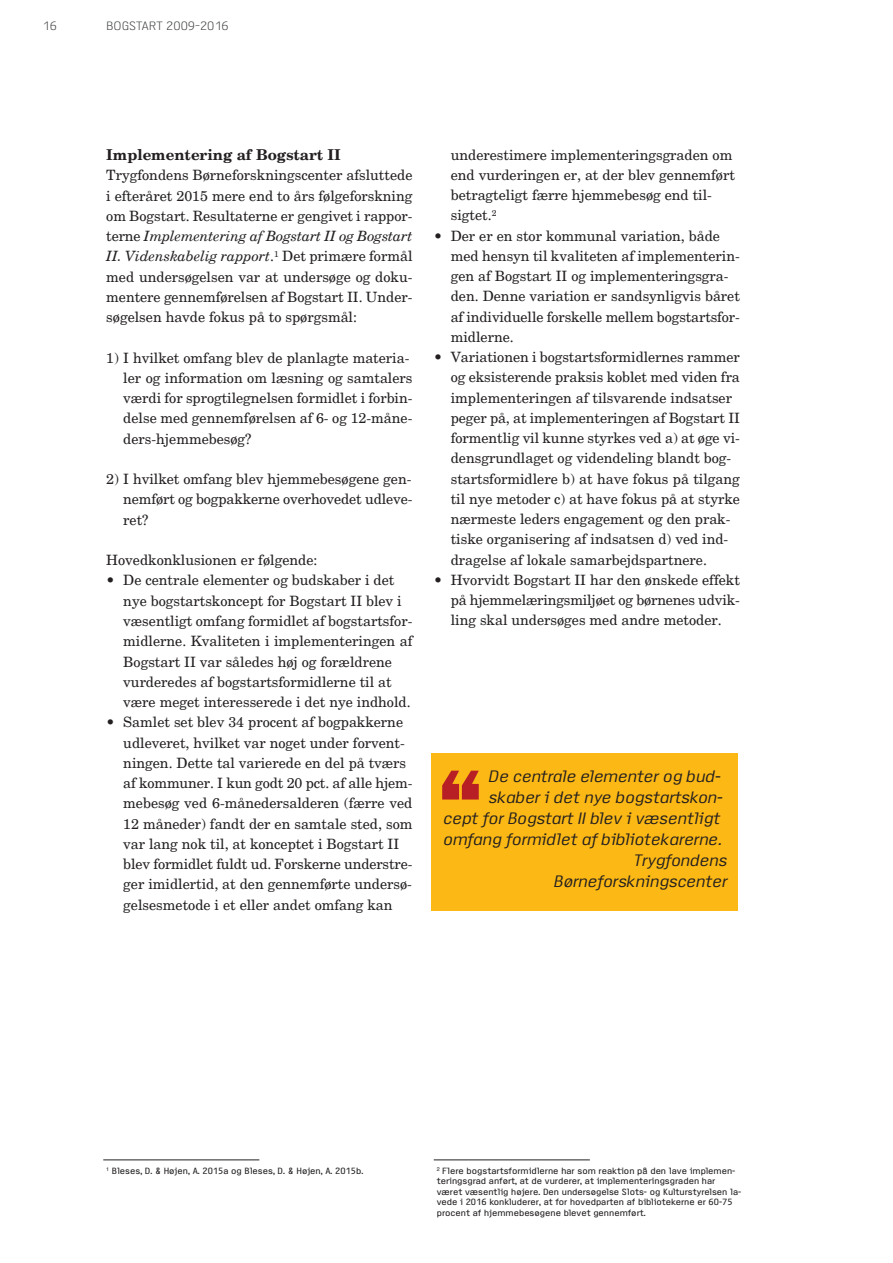
<style>
.page{position:relative;width:893px;height:1263px;background:#fff}
.page>*{position:absolute;margin:0;border:0;box-sizing:border-box;transform-origin:0 0}
.t1{font:97.5px "ITC Franklin Gothic Std Hvy";color:#b71f24}
.t2{font:italic 16.5px "Access";color:#231f20}
.t3{font:700 15px "New Century Schlbk";color:#231f20}
.t4{font:14.25px/20.2px "New Century Schlbk";color:#231f20}
.t5{font:300 12px "Access";color:#3b3d3e}
.t6{font:9px/10.6px "Access";color:#231f20}
.s1{font-style:italic}
</style>
<div class="page">
<hr style="left:103px;top:1159px;width:156px;height:1px;background:#231f20">
<hr style="left:434px;top:1159px;width:156px;height:1px;background:#231f20">
<div style="left:432px;top:754px;width:306px;height:157px;background:#fcb814"></div>
<p class="t5" style="left:43px;top:21px;width:16px">16</p>
<p class="t5" style="left:106px;top:21px;width:124px">BOGSTART 2009-2016</p>
<p class="t3" style="left:106px;top:145px;width:236px">Implementering af Bogstart II</p>
<p class="t4" style="left:106px;top:165px;width:308px;text-align:justify">Trygfondens Børneforskningscenter afsluttede i efteråret 2015 mere end to års følgeforskning om Bogstart. Resultaterne er gengivet i rappor&shy;terne <span class="s1">Implementering af Bogstart II og Bogstart II. Videnskabelig rapport</span>.<sup>1</sup> Det primære formål med undersøgelsen var at undersøge og doku&shy;mentere gennemførelsen af Bogstart II. Under&shy;søgelsen havde fokus på to spørgsmål:</p>
<p class="t4" style="left:123px;top:347px;width:291px;text-indent:-17px">1) I hvilket omfang blev de planlagte materia&shy;ler og information om læsning og samtalers værdi for sprogtilegnelsen formidlet i forbin&shy;delse med gennemførelsen af 6- og 12-måne&shy;ders-hjemmebesøg?</p>
<p class="t4" style="left:123px;top:468px;width:291px;text-align:justify;text-indent:-17px">2) I hvilket omfang blev hjemmebesøgene gen&shy;nemført og bogpakkerne overhovedet udleve&shy;ret?</p>
<p class="t4" style="left:106px;top:549px;width:213px">Hovedkonklusionen er følgende:</p>
<p class="t4" style="left:123px;top:570px;width:291px;text-indent:-17px">• De centrale elementer og budskaber i det nye bogstartskoncept for Bogstart II blev i væsentligt omfang formidlet af bogstartsfor&shy;midlerne. Kvaliteten i implementeringen af Bogstart II var således høj og forældrene vurderedes af bogstartsformidlerne til at være meget interesserede i det nye indhold.</p>
<p class="t4" style="left:123px;top:711px;width:291px;text-indent:-17px">• Samlet set blev 34 procent af bogpakkerne udleveret, hvilket var noget under forvent&shy;ningen. Dette tal varierede en del på tværs af kommuner. I kun godt 20 pct. af alle hjem&shy;mebesøg ved 6-månedersalderen (færre ved 12 måneder) fandt der en samtale sted, som var lang nok til, at konceptet i Bogstart II blev formidlet fuldt ud. Forskerne understre&shy;ger imidlertid, at den gennemførte undersø&shy;gelsesmetode i et eller andet omfang kan</p>
<p class="t4" style="left:451px;top:144px;width:286px">underestimere implementeringsgraden om end vurderingen er, at der blev gennemført betragteligt færre hjemmebesøg end til&shy;sigtet.<sup>2</sup></p>
<p class="t4" style="left:451px;top:225px;width:291px;text-indent:-17px">• Der er en stor kommunal variation, både med hensyn til kvaliteten af implementerin&shy;gen af Bogstart II og implementeringsgra&shy;den. Denne variation er sandsynligvis båret af individuelle forskelle mellem bogstartsfor&shy;midlerne.</p>
<p class="t4" style="left:451px;top:346px;width:291px;text-indent:-17px">• Variationen i bogstartsformidlernes rammer og eksisterende praksis koblet med viden fra implementeringen af tilsvarende indsatser peger på, at implementeringen af Bogstart II formentlig vil kunne styrkes ved a) at øge vi&shy;densgrundlaget og videndeling blandt bog&shy;startsformidlere b) at have fokus på tilgang til nye metoder c) at have fokus på at styrke nærmeste leders engagement og den prak&shy;tiske organisering af indsatsen d) ved ind&shy;dragelse af lokale samarbejdspartnere.</p>
<p class="t4" style="left:451px;top:569px;width:291px;text-align:justify;text-indent:-17px">• Hvorvidt Bogstart II har den ønskede effekt på hjemmelæringsmiljøet og børnenes udvik&shy;ling skal undersøges med andre metoder.</p>
<h1 class="t1" style="left:435px;top:747px;width:52px">“</h1>
<p class="t2" style="left:489px;top:771px;width:233px">De centrale elementer og bud-</p>
<p class="t2" style="left:489px;top:792px;width:236px">skaber i det nye bogstartskon-</p>
<p class="t2" style="left:444px;top:813px;width:278px">cept for Bogstart II blev i væsentligt</p>
<p class="t2" style="left:444px;top:834px;width:280px">omfang formidlet af bibliotekarerne.</p>
<p class="t2" style="left:634px;top:855px;width:95px">Trygfondens</p>
<p class="t2" style="left:554px;top:876px;width:175px">Børneforskningscenter</p>
<p class="t6" style="left:106px;top:1166px;width:258px"><sup>1</sup> Bleses, D. &amp; Højen, A. 2015a og Bleses, D. &amp; Højen, A. 2015b.</p>
<p class="t6" style="left:437px;top:1166px;width:306px"><sup>2</sup> Flere bogstartsformidlerne har som reaktion på den lave implemen&shy;teringsgrad anført, at de vurderer, at implementeringsgraden har været væsentlig højere. Den undersøgelse Slots- og Kulturstyrelsen la&shy;vede i 2016 konkluderer, at for hovedparten af bibliotekerne er 60-75 procent af hjemmebesøgene blevet gennemført.</p>
</div>
